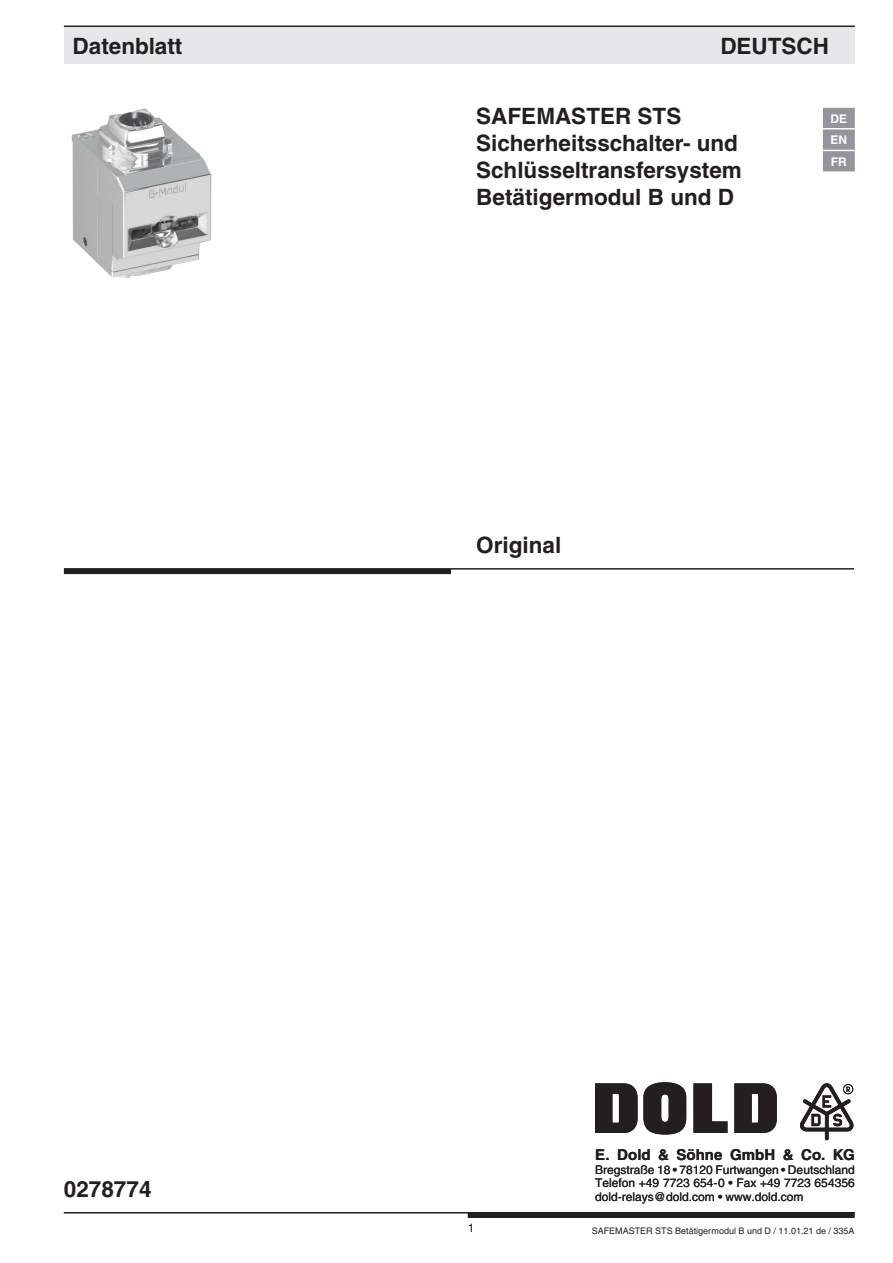
<style>
.page{position:relative;width:893px;height:1263px;background:#fff}
.page>*{position:absolute;margin:0;border:0;box-sizing:border-box;transform-origin:0 0}
.t1{font:700 22.5px/27.2px "Helvetica";color:#231f20}
.t2{font:700 15px "Helvetica";letter-spacing:.01em;color:#231f20}
.t3{font:12px/13.5px "Helvetica";color:#231f20;text-align:justify}
.t4{font:700 12px/21.8px "Helvetica";color:#fff;text-align:justify}
.t5{font:9px "Helvetica";color:#231f20}
</style>
<div class="page">
<hr style="left:64px;top:1212px;width:791px;height:1px;background:#231f20">
<div style="left:468px;top:1212px;width:387px;height:6px;background:#231f20"></div>
<div style="left:64px;top:26px;width:791px;height:38px;background:#e6e7e9"></div>
<hr style="left:64px;top:26px;width:791px;height:1px;background:#231f20">
<hr style="left:65px;top:569px;width:386px;height:4px;background:#231f20">
<hr style="left:64px;top:573px;width:387px;height:1px;background:#231f20">
<hr style="left:64px;top:568px;width:387px;height:2px;background:#231f20">
<hr style="left:451px;top:568px;width:403px;height:2px;background:#231f20">
<svg style="left:823px;top:108px;width:32px;height:63px;background:#95979a"></svg>
<hr style="left:823px;top:128px;width:32px;height:1px;background:#fff">
<hr style="left:823px;top:150px;width:32px;height:1px;background:#fff">
<img style="left:71px;top:108px;width:141px;height:171px">
<svg style="left:693px;top:1083px;width:34px;height:50px"></svg>
<svg style="left:643px;top:1082px;width:43px;height:52px;background:#494646"></svg>
<svg style="left:734px;top:1083px;width:43px;height:50px;background:#3d3a3b"></svg>
<svg style="left:595px;top:1083px;width:42px;height:50px;background:#3c3839"></svg>
<svg style="left:800px;top:1083px;width:53px;height:57px"></svg>
<h1 class="t1" style="left:73px;top:32px;width:111px">Datenblatt</h1>
<h1 class="t1" style="left:720px;top:32px;width:110px">DEUTSCH</h1>
<h1 class="t1" style="left:64px;top:1175px;width:89px">0278774</h1>
<h1 class="t1" style="left:476px;top:102px;width:267px">SAFEMASTER STS<br>Sicherheitsschalter- und<br>Schlüsseltransfersystem<br>Betätigermodul B und D</h1>
<p class="t4" style="left:830px;top:107px;width:18px">DE EN FR</p>
<h1 class="t1" style="left:476px;top:531px;width:87px">Original</h1>
<p class="t2" style="left:595px;top:1146px;width:261px">E. Dold &amp; Söhne GmbH &amp; Co. KG</p>
<p class="t3" style="left:595px;top:1163px;width:261px">Bregstraße 18 • 78120 Furtwangen • Deutschland Telefon +49 7723 654-0 • Fax +49 7723 654356 dold-relays@dold.com • www.dold.com</p>
<p class="t3" style="left:468px;top:1221px;width:8px">1</p>
<p class="t5" style="left:592px;top:1225px;width:264px">SAFEMASTER STS Betätigermodul B und D / 11.01.21 de / 335A</p>
</div>
